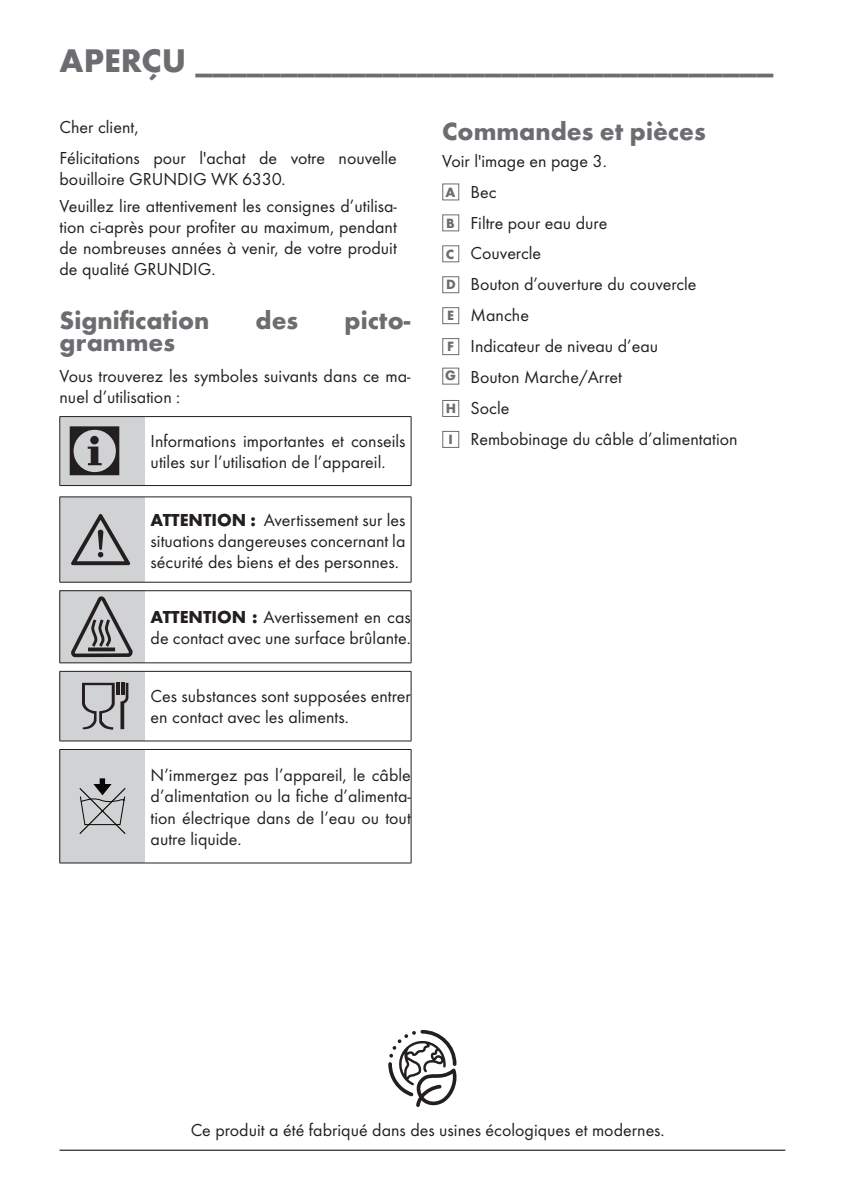
<style>
.page{position:relative;width:842px;height:1191px;background:#fff}
.page>*{position:absolute;margin:0;border:0;box-sizing:border-box;transform-origin:0 0}
.t1{font:72px "ZIWARNUN";color:#231f20}
.t2{font:64px "ZIWARNUN";color:#231f20}
._01_Baslik{font:700 34px "Futura TOT";color:#6c6d70}
.alt_baslik_alti{font:700 26px "Futura TOT";color:#6c6d70}
.metin{font:700 26px "Futura TOT";color:#6c6d70}
.metin-2{font:18px/21px "Futura TOT Boo";color:#231f20}
._02_Fut_GT_Zahlen_Ab{font:700 14px "Futura TOT";color:#6c6d70}
.s1{font-family:"Futura TOT";font-weight:700}
</style>
<div class="page">
<div style="left:442px;top:183px;width:17px;height:17px;background:#fff;border:1px solid #6c6d70"></div>
<div style="left:442px;top:214px;width:17px;height:17px;background:#fff;border:1px solid #6c6d70"></div>
<div style="left:442px;top:245px;width:17px;height:17px;background:#fff;border:1px solid #6d6e71"></div>
<div style="left:442px;top:276px;width:17px;height:17px;background:#fff;border:1px solid #6c6d70"></div>
<div style="left:442px;top:307px;width:17px;height:17px;background:#fff;border:1px solid #6c6d70"></div>
<div style="left:442px;top:338px;width:17px;height:17px;background:#fff;border:1px solid #6c6d70"></div>
<div style="left:442px;top:367px;width:17px;height:17px;background:#fff;border:1px solid #6c6d70"></div>
<div style="left:442px;top:400px;width:17px;height:17px;background:#fff;border:1px solid #6c6d70"></div>
<div style="left:442px;top:431px;width:17px;height:17px;background:#fff;border:1px solid #6c6d70"></div>
<hr style="left:60px;top:1149px;width:725px;height:1px;background:#040503">
<hr style="left:59px;top:417px;width:1px;height:68px;background:#231f20">
<hr style="left:145px;top:416px;width:266px;height:1px;background:#231f20">
<hr style="left:411px;top:417px;width:1px;height:68px;background:#231f20">
<hr style="left:145px;top:485px;width:266px;height:1px;background:#231f20">
<hr style="left:59px;top:497px;width:1px;height:85px;background:#231f20">
<hr style="left:145px;top:496px;width:266px;height:1px;background:#231f20">
<hr style="left:411px;top:497px;width:1px;height:85px;background:#231f20">
<hr style="left:145px;top:582px;width:266px;height:1px;background:#231f20">
<div style="left:60px;top:591px;width:85px;height:72px;background:#d1d2d4"></div>
<hr style="left:145px;top:590px;width:266px;height:1px;background:#231f20">
<hr style="left:59px;top:591px;width:1px;height:71px;background:#231f20">
<hr style="left:411px;top:591px;width:1px;height:71px;background:#231f20">
<hr style="left:60px;top:662px;width:85px;height:1px;background:#231f20">
<hr style="left:145px;top:662px;width:266px;height:1px;background:#231f20">
<svg style="left:60px;top:416px;width:85px;height:243px"></svg>
<div style="left:60px;top:671px;width:85px;height:70px;background:#d1d2d4"></div>
<hr style="left:60px;top:671px;width:85px;height:1px;background:#231f20">
<hr style="left:145px;top:671px;width:266px;height:1px;background:#231f20">
<hr style="left:59px;top:671px;width:1px;height:69px;background:#231f20">
<hr style="left:411px;top:671px;width:1px;height:69px;background:#231f20">
<hr style="left:60px;top:740px;width:85px;height:1px;background:#231f20">
<hr style="left:145px;top:740px;width:266px;height:1px;background:#231f20">
<svg style="left:82px;top:682px;width:47px;height:48px"></svg>
<div style="left:60px;top:749px;width:85px;height:114px;background:#d1d2d4"></div>
<hr style="left:60px;top:749px;width:85px;height:1px;background:#231f20">
<hr style="left:145px;top:749px;width:266px;height:1px;background:#231f20">
<hr style="left:59px;top:749px;width:1px;height:113px;background:#231f20">
<hr style="left:411px;top:749px;width:1px;height:113px;background:#231f20">
<hr style="left:60px;top:862px;width:85px;height:1px;background:#231f20">
<hr style="left:145px;top:862px;width:266px;height:1px;background:#231f20">
<div style="left:100px;top:778px;width:5px;height:8px;background:#040503"></div>
<svg style="left:79px;top:784px;width:47px;height:50px"></svg>
<svg style="left:388px;top:1030px;width:69px;height:77px"></svg>
<p class="_01_Baslik" style="left:60px;top:40px;width:715px">APERÇU __________________________________</p>
<p class="metin-2" style="left:60px;top:116px;width:80px">Cher client,</p>
<p class="metin-2" style="left:60px;top:147px;width:339px">Félicitations pour l'achat de votre nouvelle bouilloire GRUNDIG WK 6330.</p>
<p class="metin-2" style="left:60px;top:195px;width:339px;text-align:justify">Veuillez lire attentivement les consignes d’utilisa&shy;tion ci-après pour profiter au maximum, pendant de nombreuses années à venir, de votre produit de qualité GRUNDIG.</p>
<p class="alt_baslik_alti" style="left:60px;top:304px;width:151px">Signification</p>
<p class="alt_baslik_alti" style="left:256px;top:304px;width:44px">des</p>
<p class="alt_baslik_alti" style="left:345px;top:304px;width:67px">picto-</p>
<p class="alt_baslik_alti" style="left:60px;top:326px;width:117px">grammes</p>
<p class="metin-2" style="left:60px;top:365px;width:352px">Vous trouverez les symboles suivants dans ce ma&shy;nuel d’utilisation :</p>
<p class="t1" style="left:65px;top:413px;width:63px">C</p>
<p class="metin-2" style="left:151px;top:431px;width:256px">Informations importantes et conseils utiles sur l’utilisation de l’appareil.</p>
<p class="t2" style="left:71px;top:505px;width:63px">A</p>
<p class="metin-2" style="left:151px;top:510px;width:256px;text-align:justify"><span class="s1">ATTENTION :</span> Avertissement sur les situations dangereuses concernant la sécurité des biens et des personnes.</p>
<p class="metin-2" style="left:151px;top:607px;width:262px"><span class="s1">ATTENTION :</span> Avertissement en cas de contact avec une surface brûlante.</p>
<p class="metin-2" style="left:151px;top:686px;width:262px">Ces substances sont supposées entrer en contact avec les aliments.</p>
<p class="metin-2" style="left:151px;top:765px;width:262px;text-align:justify">N’immergez pas l’appareil, le câble d’alimentation ou la fiche d’alimenta&shy;tion électrique dans de l’eau ou tout autre liquide.</p>
<p class="metin" style="left:442px;top:115px;width:265px">Commandes et pièces</p>
<p class="metin-2" style="left:442px;top:150px;width:166px">Voir l'image en page 3.</p>
<p class="_02_Fut_GT_Zahlen_Ab" style="left:445px;top:184px;width:11px">A</p>
<p class="metin-2" style="left:471px;top:181px;width:28px">Bec</p>
<p class="_02_Fut_GT_Zahlen_Ab" style="left:446px;top:215px;width:10px">B</p>
<p class="metin-2" style="left:471px;top:212px;width:138px">Filtre pour eau dure</p>
<p class="_02_Fut_GT_Zahlen_Ab" style="left:446px;top:246px;width:10px">C</p>
<p class="metin-2" style="left:471px;top:243px;width:72px">Couvercle</p>
<p class="_02_Fut_GT_Zahlen_Ab" style="left:446px;top:276px;width:11px">D</p>
<p class="metin-2" style="left:471px;top:274px;width:227px">Bouton d’ouverture du couvercle</p>
<p class="_02_Fut_GT_Zahlen_Ab" style="left:447px;top:307px;width:8px">E</p>
<p class="metin-2" style="left:471px;top:305px;width:60px">Manche</p>
<p class="_02_Fut_GT_Zahlen_Ab" style="left:447px;top:338px;width:8px">F</p>
<p class="metin-2" style="left:471px;top:336px;width:189px">Indicateur de niveau d’eau</p>
<p class="_02_Fut_GT_Zahlen_Ab" style="left:445px;top:367px;width:12px">G</p>
<p class="metin-2" style="left:471px;top:366px;width:153px">Bouton Marche/Arret</p>
<p class="_02_Fut_GT_Zahlen_Ab" style="left:446px;top:400px;width:12px">H</p>
<p class="metin-2" style="left:471px;top:397px;width:40px">Socle</p>
<p class="_02_Fut_GT_Zahlen_Ab" style="left:448px;top:431px;width:6px">I</p>
<p class="metin-2" style="left:471px;top:428px;width:269px">Rembobinage du câble d’alimentation</p>
<p class="metin-2" style="left:191px;top:1119px;width:475px">Ce produit a été fabriqué dans des usines écologiques et modernes.</p>
</div>
